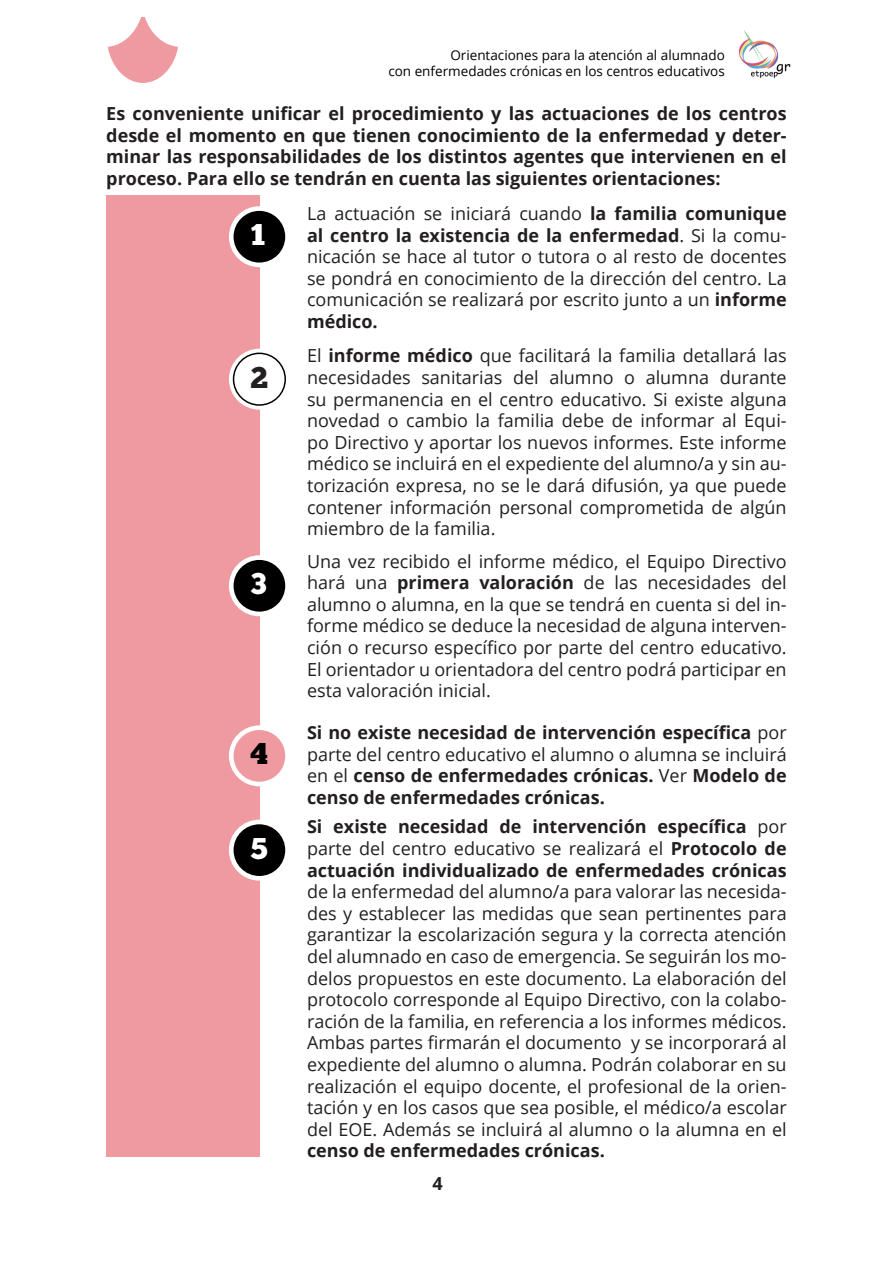
<style>
.page{position:relative;width:893px;height:1263px;background:#fff}
.page>*{position:absolute;margin:0;border:0;box-sizing:border-box;transform-origin:0 0}
.t1{font:30px "Chunk Five";color:#fff}
.t2{font:30px "Chunk Five";color:#231f20}
.t3{font:30px "Chunk Five";color:#000}
.t4{font:18px/21.6px "Open Sans";color:#231f20;text-align:justify}
.t5{font:700 18px/21.6px "Open Sans";color:#231f20;text-align:justify}
.t6{font:13.5px/16.2px "Open Sans";color:#000;text-align:right}
.s1{font-weight:700}
.s2{font-weight:400}
</style>
<div class="page">
<svg style="left:108px;top:17px;width:70px;height:66px"></svg>
<img style="left:739px;top:31px;width:52px;height:48px">
<div style="left:106px;top:196px;width:153px;height:961px;background:#ef9aa0"></div>
<svg style="left:229px;top:206px;width:61px;height:61px"></svg>
<div style="left:234px;top:211px;width:51px;height:52px;background:#000;border-radius:50%"></div>
<svg style="left:229px;top:349px;width:61px;height:61px"></svg>
<div style="left:234px;top:353px;width:51px;height:52px;background:#fff;border-radius:50%"></div>
<div style="left:233px;top:353px;width:53px;height:53px;border:2px solid #000;border-radius:50%"></div>
<div style="left:229px;top:555px;width:61px;height:61px;background:#fff;border-radius:50%"></div>
<div style="left:234px;top:560px;width:51px;height:52px;background:#000;border-radius:50%"></div>
<div style="left:229px;top:725px;width:61px;height:61px;background:#fff;border-radius:50%"></div>
<div style="left:234px;top:730px;width:51px;height:52px;background:#ef9aa0;border-radius:50%"></div>
<div style="left:229px;top:820px;width:61px;height:61px;background:#fff;border-radius:50%"></div>
<div style="left:234px;top:824px;width:51px;height:52px;background:#000;border-radius:50%"></div>
<p class="t6" style="left:388px;top:47px;width:338px">Orientaciones para la atención al alumnado<br>con enfermedades crónicas en los centros educativos</p>
<p class="t5" style="left:106px;top:102px;width:682px">Es conveniente unificar el procedimiento y las actuaciones de los centros desde el momento en que tienen conocimiento de la enfermedad y deter&shy;minar las responsabilidades de los distintos agentes que intervienen en el proceso. Para ello se tendrán en cuenta las siguientes orientaciones:</p>
<p class="t4" style="left:307px;top:202px;width:481px">La actuación se iniciará cuando <span class="s1">la familia comunique al centro la existencia de la enfermedad</span>. Si la comu&shy;nicación se hace al tutor o tutora o al resto de docentes se pondrá en conocimiento de la dirección del centro. La comunicación se realizará por escrito junto a un <span class="s1">informe médico.</span></p>
<p class="t4" style="left:307px;top:345px;width:481px">El <span class="s1">informe médico</span> que facilitará la familia detallará las necesidades sanitarias del alumno o alumna durante su permanencia en el centro educativo. Si existe alguna novedad o cambio la familia debe de informar al Equi&shy;po Directivo y aportar los nuevos informes. Este informe médico se incluirá en el expediente del alumno/a y sin au&shy;torización expresa, no se le dará difusión, ya que puede contener información personal comprometida de algún miembro de la familia.</p>
<p class="t4" style="left:307px;top:550px;width:481px">Una vez recibido el informe médico, el Equipo Directivo hará una <span class="s1">primera valoración</span> de las necesidades del alumno o alumna, en la que se tendrá en cuenta si del in&shy;forme médico se deduce la necesidad de alguna interven&shy;ción o recurso específico por parte del centro educativo.<br>El orientador u orientadora del centro podrá participar en esta valoración inicial.</p>
<p class="t5" style="left:307px;top:721px;width:481px">Si no existe necesidad de intervención específica <span class="s2">por parte del centro educativo el alumno o alumna se incluirá en el</span> censo de enfermedades crónicas. <span class="s2">Ver</span> Modelo de censo de enfermedades crónicas.</p>
<p class="t4" style="left:307px;top:816px;width:481px"><span class="s1">Si existe necesidad de intervención específica</span> por parte del centro educativo se realizará el <span class="s1">Protocolo de actuación individualizado de enfermedades crónicas </span>de la enfermedad del alumno/a para valorar las necesida&shy;des y establecer las medidas que sean pertinentes para garantizar la escolarización segura y la correcta atención del alumnado en caso de emergencia. Se seguirán los mo&shy;delos propuestos en este documento. La elaboración del protocolo corresponde al Equipo Directivo, con la colabo&shy;ración de la familia, en referencia a los informes médicos.<br>Ambas partes firmarán el documento y se incorporará al expediente del alumno o alumna. Podrán colaborar en su realización el equipo docente, el profesional de la orien&shy;tación y en los casos que sea posible, el médico/a escolar del EOE. Además se incluirá al alumno o la alumna en el <span class="s1">censo de enfermedades crónicas.</span></p>
<p class="t1" style="left:250px;top:217px;width:16px">1</p>
<p class="t2" style="left:250px;top:359px;width:19px">2</p>
<p class="t1" style="left:250px;top:566px;width:18px">3</p>
<p class="t3" style="left:250px;top:736px;width:19px">4</p>
<p class="t1" style="left:250px;top:830px;width:19px">5</p>
<p class="t5" style="left:433px;top:1172px;width:12px">4</p>
</div>
